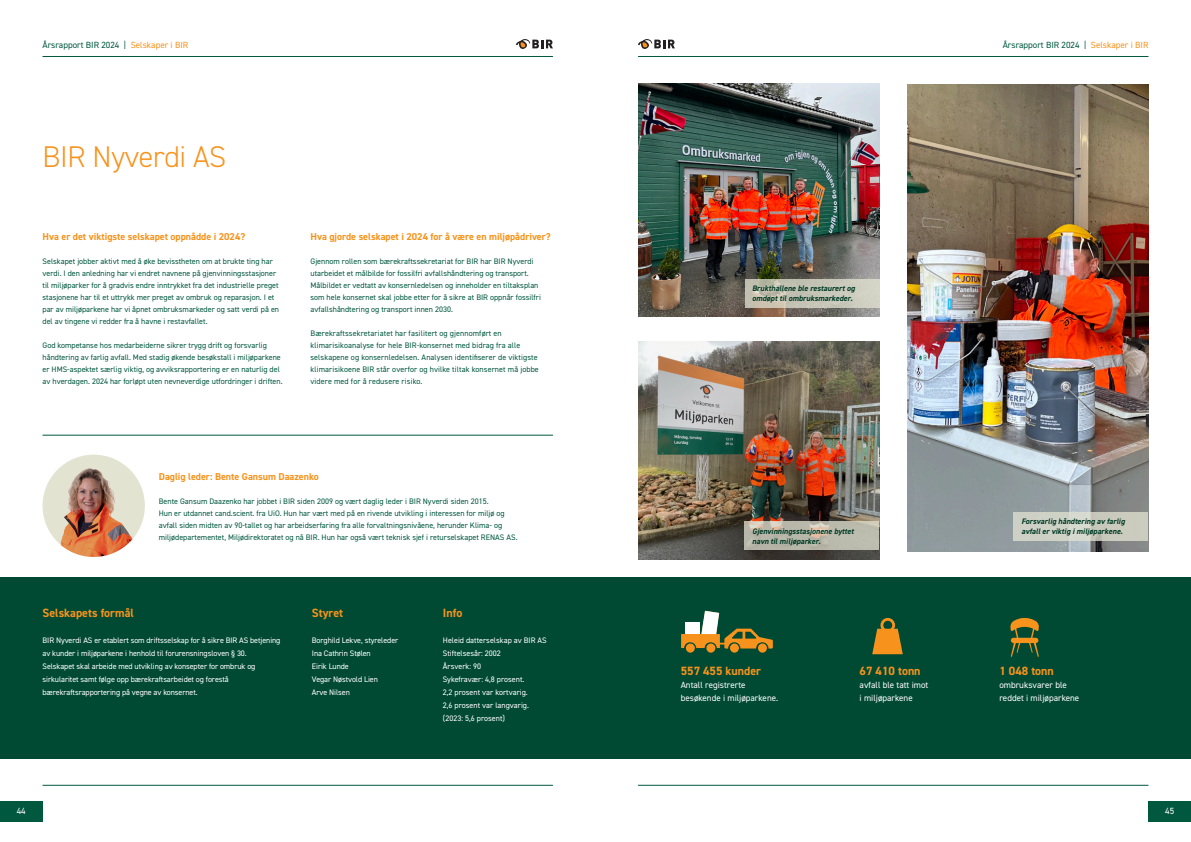
<style>
.page{position:relative;width:1191px;height:842px;background:#fff}
.page>*{position:absolute;margin:0;border:0;box-sizing:border-box;transform-origin:0 0}
._30_pkt_oransje{font:300 30px "DIN2014";letter-spacing:-.01em;color:#f7931d}
.t1{font:700 12px "DIN2014";color:#f7931d}
.Liten_overskrift{font:700 10px "DIN2014";color:#f7931d}
.t2{font:9px "DIN2014";color:#fff}
.t3{font:9px "DIN2014";color:#00583f}
.t4{font:8px/12px "DIN2014";color:#00583f}
.t5{font:8px/13px "DIN2014";letter-spacing:-.01em;color:#fff}
.t6{font:italic 700 8px/10px "DIN2014";color:#003b25}
.s1{color:#f7931d}
</style>
<div class="page">
<hr style="left:638px;top:56px;width:510px;height:1px;background:#00583f">
<hr style="left:638px;top:785px;width:510px;height:1px;background:#00583f">
<hr style="left:43px;top:56px;width:510px;height:1px;background:#00583f">
<hr style="left:43px;top:785px;width:510px;height:1px;background:#00583f">
<svg style="left:638px;top:39px;width:37px;height:10px"></svg>
<svg style="left:516px;top:39px;width:37px;height:10px"></svg>
<div style="left:1148px;top:801px;width:43px;height:21px;background:#00583f"></div>
<div style="left:0;top:801px;width:43px;height:21px;background:#00583f"></div>
<div style="left:0;top:577px;width:1191px;height:181px;background:#004a33"></div>
<img style="left:43px;top:455px;width:102px;height:102px">
<hr style="left:43px;top:435px;width:510px;height:1px;background:#00583f">
<img style="left:907px;top:84px;width:241px;height:467px">
<svg style="left:1010px;top:618px;width:29px;height:39px"></svg>
<svg style="left:872px;top:618px;width:30px;height:36px"></svg>
<svg style="left:681px;top:611px;width:92px;height:42px"></svg>
<div style="left:685px;top:622px;width:14px;height:12px;background:#fff"></div>
<div style="left:1013px;top:512px;width:135px;height:29px;background:#ced0c5"></div>
<img style="left:639px;top:84px;width:240px;height:233px">
<img style="left:639px;top:341px;width:240px;height:218px">
<svg style="left:745px;top:279px;width:134px;height:29px;background:#c7c6b7"></svg>
<svg style="left:744px;top:521px;width:135px;height:29px;background:#bdbaab"></svg>
<p class="t3" style="left:43px;top:39px;width:147px">Årsrapport BIR 2024 | <span class="s1">Selskaper i BIR</span></p>
<p class="t3" style="left:1002px;top:39px;width:147px">Årsrapport BIR 2024 | <span class="s1">Selskaper i BIR</span></p>
<p class="_30_pkt_oransje" style="left:43px;top:139px;width:185px">BIR Nyverdi AS</p>
<p class="Liten_overskrift" style="left:43px;top:230px;width:204px">Hva er det viktigste selskapet oppnådde i 2024?</p>
<p class="t4" style="left:43px;top:255px;width:238px">Selskapet jobber aktivt med å øke bevisstheten om at brukte ting har verdi. I den anledning har vi endret navnene på gjenvinningsstasjoner til miljøparker for å gradvis endre inntrykket fra det industrielle preget stasjonene har til et uttrykk mer preget av ombruk og reparasjon. I et par av miljøparkene har vi åpnet ombruksmarkeder og satt verdi på en del av tingene vi redder fra å havne i restavfallet.</p>
<p class="t4" style="left:43px;top:339px;width:241px">God kompetanse hos medarbeiderne sikrer trygg drift og forsvarlig håndtering av farlig avfall. Med stadig økende besøkstall i miljøparkene er HMS-aspektet særlig viktig, og avviksrapportering er en naturlig del av hverdagen. 2024 har forløpt uten nevneverdige utfordringer i driften.</p>
<p class="Liten_overskrift" style="left:310px;top:230px;width:242px">Hva gjorde selskapet i 2024 for å være en miljøpådriver?</p>
<p class="t4" style="left:310px;top:255px;width:232px">Gjennom rollen som bærekraftssekretariat for BIR har BIR Nyverdi utarbeidet et målbilde for fossilfri avfallshåndtering og transport.<br>Målbildet er vedtatt av konsernledelsen og inneholder en tiltaksplan som hele konsernet skal jobbe etter for å sikre at BIR oppnår fossilfri avfallshåndtering og transport innen 2030.</p>
<p class="t4" style="left:310px;top:327px;width:230px">Bærekraftssekretariatet har fasilitert og gjennomført en klimarisikoanalyse for hele BIR-konsernet med bidrag fra alle selskapene og konsernledelsen. Analysen identifiserer de viktigste klimarisikoene BIR står overfor og hvilke tiltak konsernet må jobbe videre med for å redusere risiko.</p>
<p class="Liten_overskrift" style="left:159px;top:470px;width:161px">Daglig leder: Bente Gansum Daazenko</p>
<p class="t4" style="left:159px;top:495px;width:331px">Bente Gansum Daazenko har jobbet i BIR siden 2009 og vært daglig leder i BIR Nyverdi siden 2015.</p>
<p class="t4" style="left:159px;top:507px;width:347px">Hun er utdannet cand.scient. fra UiO. Hun har vært med på en rivende utvikling i interessen for miljø og</p>
<p class="t4" style="left:159px;top:519px;width:360px">avfall siden midten av 90-tallet og har arbeidserfaring fra alle forvaltningsnivåene, herunder Klima- og miljødepartementet, Miljødirektoratet og nå BIR. Hun har også vært teknisk sjef i returselskapet RENAS AS.</p>
<p class="t1" style="left:43px;top:605px;width:93px">Selskapets formål</p>
<p class="t5" style="left:43px;top:634px;width:239px">BIR Nyverdi AS er etablert som driftsselskap for å sikre BIR AS betjening av kunder i miljøparkene i henhold til forurensningsloven § 30.</p>
<p class="t5" style="left:43px;top:660px;width:214px">Selskapet skal arbeide med utvikling av konsepter for ombruk og</p>
<p class="t5" style="left:43px;top:673px;width:188px">sirkularitet samt følge opp bærekraftsarbeidet og forestå</p>
<p class="t5" style="left:43px;top:686px;width:157px">bærekraftsrapportering på vegne av konsernet.</p>
<p class="t1" style="left:312px;top:605px;width:33px">Styret</p>
<p class="t5" style="left:312px;top:634px;width:88px">Borghild Lekve, styreleder</p>
<p class="t5" style="left:312px;top:647px;width:60px">Ina Cathrin Stølen</p>
<p class="t5" style="left:312px;top:660px;width:38px">Eirik Lunde</p>
<p class="t5" style="left:312px;top:673px;width:67px">Vegar Nøstvold Lien</p>
<p class="t5" style="left:312px;top:686px;width:39px">Arve Nilsen</p>
<p class="t1" style="left:443px;top:605px;width:21px">Info</p>
<p class="t5" style="left:443px;top:634px;width:105px">Heleid datterselskap av BIR AS</p>
<p class="t5" style="left:443px;top:647px;width:60px">Stiftelsesår: 2002</p>
<p class="t5" style="left:443px;top:660px;width:40px">Årsverk: 90</p>
<p class="t5" style="left:443px;top:673px;width:83px">Sykefravær: 4,8 prosent.</p>
<p class="t5" style="left:443px;top:686px;width:86px">2,2 prosent var kortvarig.</p>
<p class="t5" style="left:443px;top:699px;width:88px">2,6 prosent var langvarig.</p>
<p class="t5" style="left:443px;top:712px;width:64px">(2023: 5,6 prosent)</p>
<p class="t6" style="left:752px;top:284px;width:104px">Brukthallene ble restaurert og</p>
<p class="t6" style="left:752px;top:294px;width:102px">omdøpt til ombruksmarkeder.</p>
<p class="t6" style="left:752px;top:526px;width:103px">Gjenvinningsstasjonene byttet navn til miljøparker.</p>
<p class="t1" style="left:680px;top:663px;width:82px">557 455 kunder</p>
<p class="t2" style="left:680px;top:679px;width:66px">Antall registrerte</p>
<p class="t2" style="left:680px;top:692px;width:99px">besøkende i miljøparkene.</p>
<p class="t1" style="left:859px;top:663px;width:62px">67 410 tonn</p>
<p class="t2" style="left:859px;top:679px;width:70px">avfall ble tatt imot</p>
<p class="t2" style="left:859px;top:692px;width:55px">i miljøparkene</p>
<p class="t6" style="left:1021px;top:516px;width:105px">Forsvarlig håndtering av farlig avfall er viktig i miljøparkene.</p>
<p class="t1" style="left:999px;top:663px;width:56px">1 048 tonn</p>
<p class="t2" style="left:999px;top:679px;width:69px">ombruksvarer ble</p>
<p class="t2" style="left:999px;top:692px;width:81px">reddet i miljøparkene</p>
<p class="t2" style="left:17px;top:805px;width:10px">44</p>
<p class="t2" style="left:1165px;top:805px;width:10px">45</p>
</div>
